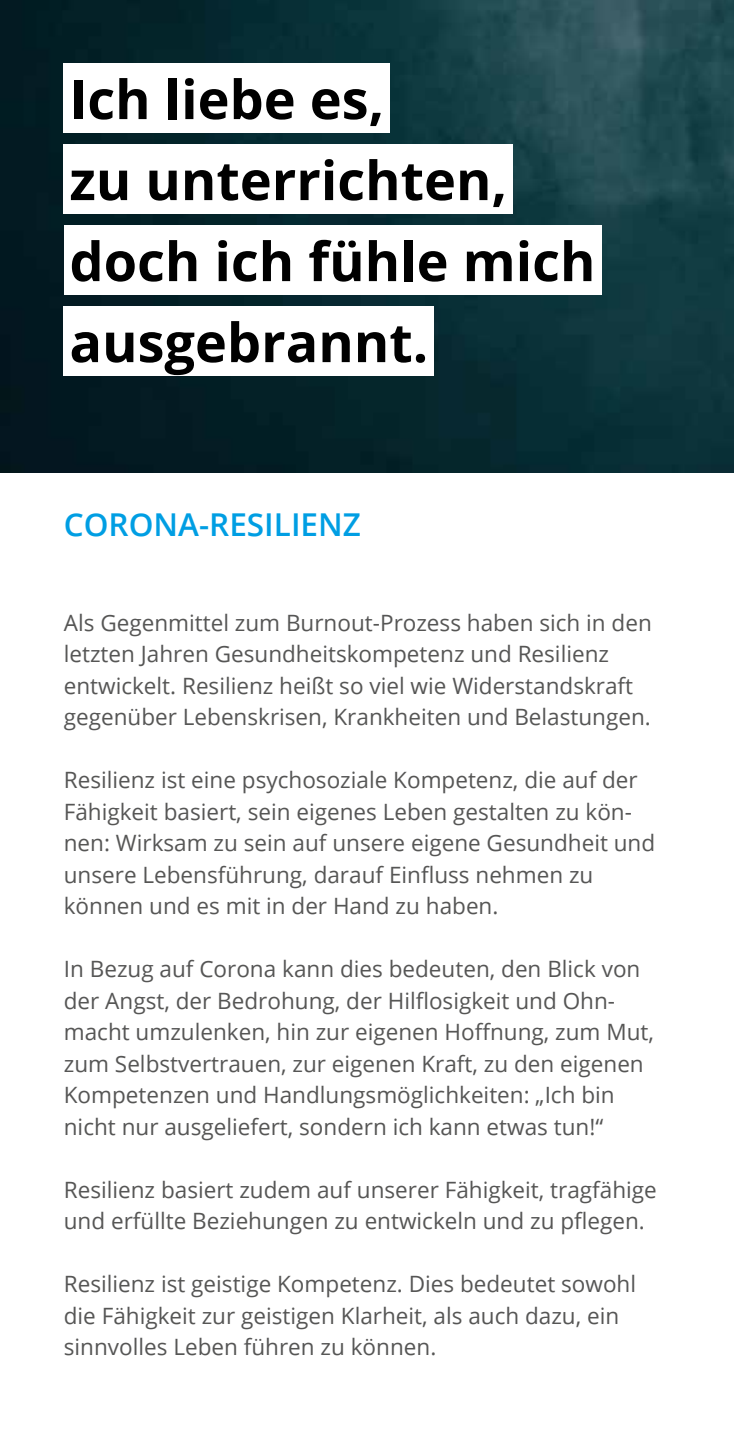
<style>
.page{position:relative;width:734px;height:1448px;background:#fff}
.page>*{position:absolute;margin:0;border:0;box-sizing:border-box;transform-origin:0 0}
.t1{font:700 54px/81px "Open Sans";color:#000}
.t2{font:600 31.5px "Open Sans";color:#009ee3}
.t3{font:22.5px/31.5px "Open Sans";color:#565655}
</style>
<div class="page">
<img style="left:0;top:0;width:733px;height:473px">
<div style="left:64px;top:64px;width:326px;height:69px;background:#fff"></div>
<div style="left:64px;top:145px;width:448px;height:69px;background:#fff"></div>
<div style="left:64px;top:226px;width:537px;height:69px;background:#fff"></div>
<div style="left:64px;top:307px;width:370px;height:69px;background:#fff"></div>
<h1 class="t1" style="left:69px;top:58px;width:527px">Ich liebe es,<br>zu unterrichten, doch ich fühle mich ausgebrannt.</h1>
<h2 class="t2" style="left:64px;top:503px;width:298px">CORONA-RESILIENZ</h2>
<p class="t3" style="left:64px;top:606px;width:589px">Als Gegenmittel zum Burnout-Prozess haben sich in den letzten Jahren Gesundheitskompetenz und Resilienz entwickelt. Resilienz heißt so viel wie Widerstandskraft gegenüber Lebenskrisen, Krankheiten und Belastungen.</p>
<p class="t3" style="left:64px;top:764px;width:593px">Resilienz ist eine psychosoziale Kompetenz, die auf der Fähigkeit basiert, sein eigenes Leben gestalten zu kön&shy;nen: Wirksam zu sein auf unsere eigene Gesundheit und unsere Lebensführung, darauf Einfluss nehmen zu können und es mit in der Hand zu haben.</p>
<p class="t3" style="left:64px;top:953px;width:591px">In Bezug auf Corona kann dies bedeuten, den Blick von der Angst, der Bedrohung, der Hilflosigkeit und Ohn&shy;macht umzulenken, hin zur eigenen Hoffnung, zum Mut, zum Selbstvertrauen, zur eigenen Kraft, zu den eigenen Kompetenzen und Handlungsmöglichkeiten: „Ich bin nicht nur ausgeliefert, sondern ich kann etwas tun!“</p>
<p class="t3" style="left:64px;top:1173px;width:594px">Resilienz basiert zudem auf unserer Fähigkeit, tragfähige und erfüllte Beziehungen zu entwickeln und zu pflegen.</p>
<p class="t3" style="left:64px;top:1268px;width:573px">Resilienz ist geistige Kompetenz. Dies bedeutet sowohl die Fähigkeit zur geistigen Klarheit, als auch dazu, ein sinnvolles Leben führen zu können.</p>
</div>
